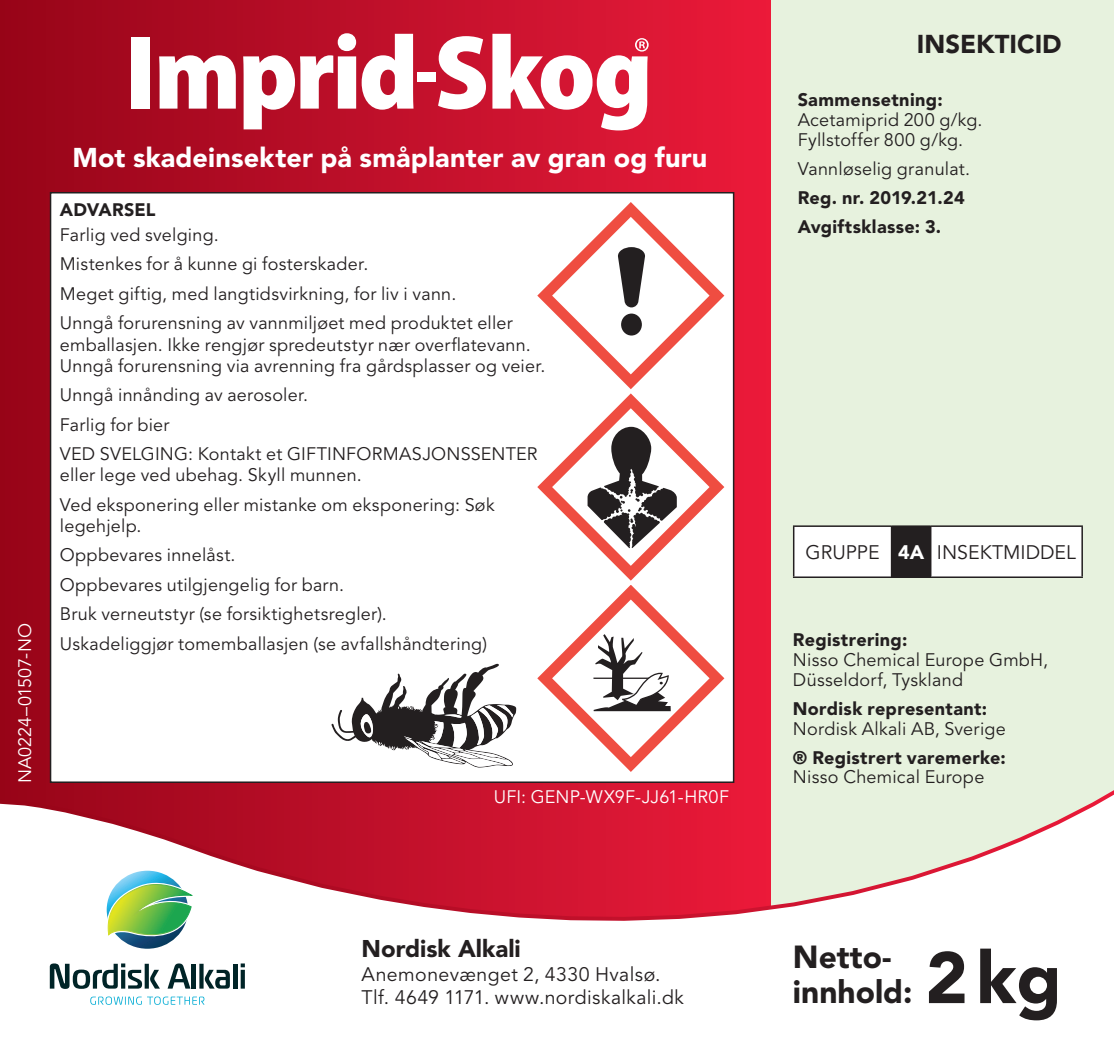
<style>
.page{position:relative;width:1114px;height:1038px;background:#fff}
.page>*{position:absolute;margin:0;border:0;box-sizing:border-box;transform-origin:0 0}
.t1{font:900 72px "Avenir LT Pro";color:#231f20}
.t2{font:900 31.8px/35.1px "Avenir LT Pro";color:#231f20}
.t3{font:900 27px "Avenir LT Pro";letter-spacing:.005em;color:#fff}
.t4{font:900 25.5px "Avenir LT Pro";color:#231f20}
.t5{font:900 24px "Avenir LT Pro";color:#231f20}
.t6{font:19.5px/23.4px "Avenir LT Pro";letter-spacing:.02em;color:#231f20}
.t7{font:19.5px "Avenir LT Pro";color:#231f20}
.t8{font:18px/29.4px "Avenir LT Pro";letter-spacing:.015em;color:#231f20}
.t9{font:900 18px/29.1px "Avenir LT Pro";letter-spacing:.02em;color:#231f20}
.t10{font:18px "Avenir LT Pro";color:#fff}
.s1{font-weight:900;color:#fff}
</style>
<div class="page">
<div style="left:0;top:0;width:771px;height:1037px;background:linear-gradient(to right,#940519,#e71b3a)"></div>
<div style="left:771px;top:0;width:343px;height:1037px;background:#e7f2de"></div>
<div style="left:131px;top:37px;width:19px;height:72px;background:#fff"></div>
<svg style="left:159px;top:55px;width:77px;height:54px"></svg>
<svg style="left:243px;top:33px;width:113px;height:96px"></svg>
<svg style="left:362px;top:34px;width:52px;height:76px"></svg>
<svg style="left:438px;top:36px;width:48px;height:73px"></svg>
<svg style="left:492px;top:34px;width:157px;height:96px"></svg>
<div style="left:417px;top:73px;width:19px;height:9px;background:#fff"></div>
<div style="left:51px;top:193px;width:683px;height:589px;background:#fff"></div>
<svg style="left:537px;top:202px;width:187px;height:566px"></svg>
<svg style="left:331px;top:663px;width:185px;height:104px"></svg>
<svg style="left:0;top:768px;width:1114px;height:269px"></svg>
<img style="left:105px;top:870px;width:90px;height:78px">
<svg style="left:50px;top:963px;width:110px;height:25px"></svg>
<svg style="left:168px;top:963px;width:22px;height:25px"></svg>
<hr style="left:192px;top:963px;width:4px;height:25px;background:#002427">
<svg style="left:199px;top:963px;width:31px;height:25px"></svg>
<hr style="left:233px;top:963px;width:4px;height:25px;background:#002427">
<svg style="left:241px;top:969px;width:4px;height:19px"></svg>
<svg style="left:241px;top:963px;width:4px;height:4px"></svg>
<svg style="left:90px;top:996px;width:115px;height:8px"></svg>
<div style="left:794px;top:526px;width:287px;height:50px;background:#fff"></div>
<div style="left:892px;top:526px;width:39px;height:51px;background:#231f20"></div>
<hr style="left:793px;top:525px;width:99px;height:1px;background:#231f20">
<hr style="left:793px;top:526px;width:1px;height:50px;background:#231f20">
<hr style="left:892px;top:525px;width:39px;height:1px;background:#231f20">
<hr style="left:891px;top:526px;width:1px;height:50px;background:#231f20">
<hr style="left:931px;top:525px;width:152px;height:1px;background:#231f20">
<hr style="left:1081px;top:526px;width:2px;height:50px;background:#231f20">
<hr style="left:793px;top:576px;width:99px;height:2px;background:#231f20">
<hr style="left:892px;top:576px;width:39px;height:2px;background:#231f20">
<hr style="left:931px;top:576px;width:152px;height:2px;background:#231f20">
<p class="t10" style="left:14px;top:782px;width:161px;rotate:-90deg">NA0224–01507-NO</p>
<h3 class="t3" style="left:72px;top:142px;width:636px">Mot skadeinsekter på småplanter av gran og furu</h3>
<p class="t9" style="left:60px;top:195px;width:97px">ADVARSEL</p>
<p class="t8" style="left:60px;top:220px;width:455px">Farlig ved svelging.<br>Mistenkes for å kunne gi fosterskader.<br>Meget giftig, med langtidsvirkning, for liv i vann.<br>Unngå forurensning av vannmiljøet med produktet eller</p>
<p class="t8" style="left:60px;top:334px;width:487px;line-height:21px">emballasjen. Ikke rengjør spredeutstyr nær overflatevann.<br>Unngå forurensning via avrenning fra gårdsplasser og veier.</p>
<p class="t8" style="left:60px;top:380px;width:479px">Unngå innånding av aerosoler.<br>Farlig for bier<br>VED SVELGING: Kontakt et GIFTINFORMASJONSSENTER</p>
<p class="t8" style="left:60px;top:460px;width:436px">eller lege ved ubehag. Skyll munnen.<br>Ved eksponering eller mistanke om eksponering: Søk</p>
<p class="t8" style="left:60px;top:511px;width:429px">legehjelp.<br>Oppbevares innelåst.<br>Oppbevares utilgjengelig for barn.<br>Bruk verneutstyr (se forsiktighetsregler).<br>Uskadeliggjør tomemballasjen (se avfallshåndtering)</p>
<p class="t10" style="left:494px;top:786px;width:237px">UFI: GENP-WX9F-JJ61-HR0F</p>
<h3 class="t5" style="left:362px;top:934px;width:161px">Nordisk Alkali</h3>
<p class="t6" style="left:362px;top:962px;width:324px">Anemonevænget 2, 4330 Hvalsø.<br>Tlf. 4649 1171. www.nordiskalkali.dk</p>
<h3 class="t4" style="left:917px;top:28px;width:146px">INSEKTICID</h3>
<p class="t9" style="left:798px;top:86px;width:146px">Sammensetning:</p>
<p class="t8" style="left:798px;top:110px;width:186px;line-height:19.8px">Acetamiprid 200 g/kg.<br>Fyllstoffer 800 g/kg.</p>
<p class="t8" style="left:798px;top:154px;width:174px">Vannløselig granulat.</p>
<p class="t9" style="left:798px;top:183px;width:169px">Reg. nr. 2019.21.24<br>Avgiftsklasse: 3.</p>
<p class="t7" style="left:806px;top:540px;width:272px">GRUPPE <span class="s1">4A</span> INSEKTMIDDEL</p>
<p class="t9" style="left:793px;top:625px;width:116px">Registrering:</p>
<p class="t8" style="left:793px;top:650px;width:257px;line-height:19.8px">Nisso Chemical Europe GmbH,<br>Düsseldorf, Tyskland</p>
<p class="t9" style="left:793px;top:693px;width:196px">Nordisk representant:</p>
<p class="t8" style="left:793px;top:713px;width:214px">Nordisk Alkali AB, Sverige</p>
<p class="t9" style="left:793px;top:742px;width:214px">® Registrert varemerke:</p>
<p class="t8" style="left:793px;top:762px;width:193px">Nisso Chemical Europe</p>
<h2 class="t2" style="left:793px;top:939px;width:121px">Netto&shy;innhold:</h2>
<h1 class="t1" style="left:925px;top:934px;width:138px">2 kg</h1>
</div>
